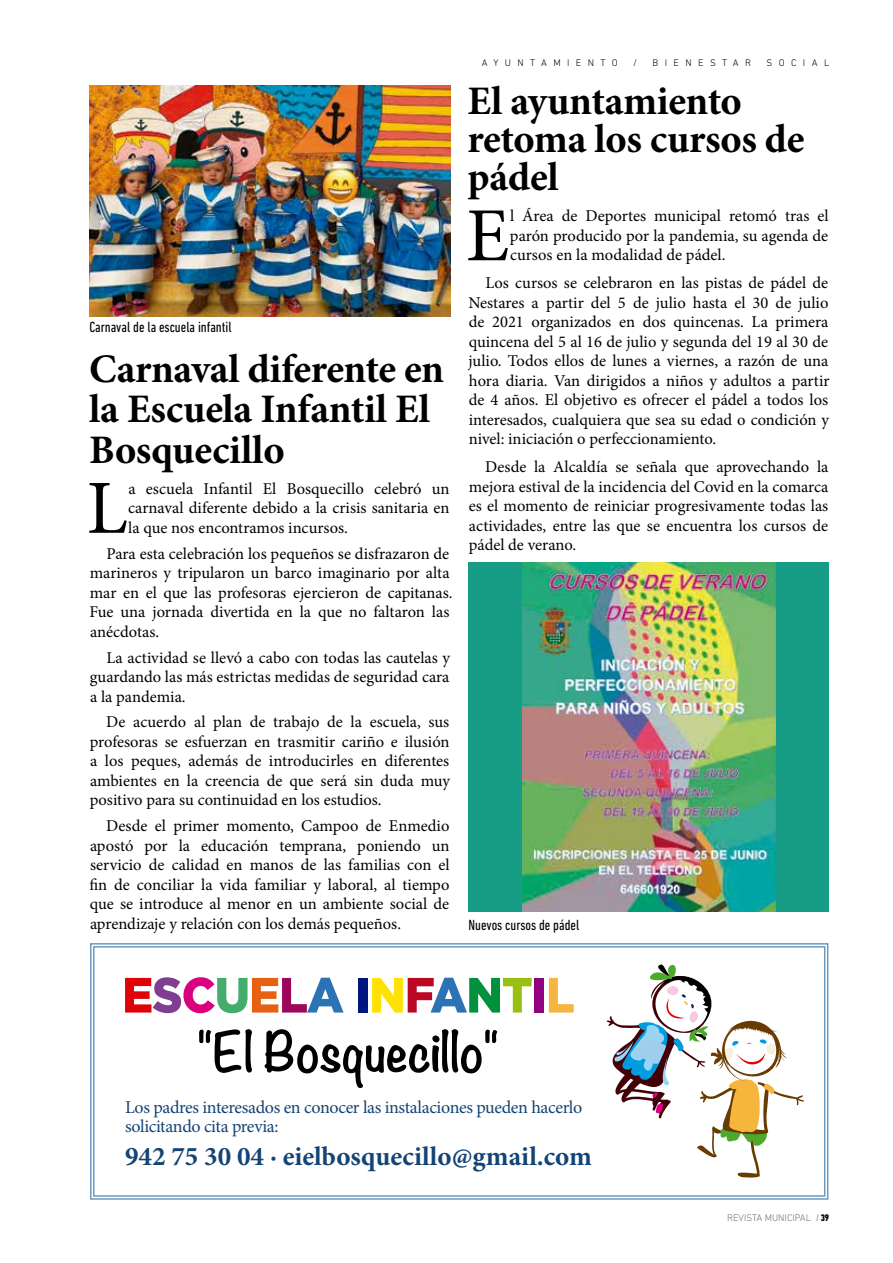
<style>
.page{position:relative;width:893px;height:1263px;background:#fff}
.page>*{position:absolute;margin:0;border:0;box-sizing:border-box;transform-origin:0 0}
.t1{font:76.5px "Minion Pro";color:#000}
.t2{font:700 40.5px/40.5px "Minion Pro";letter-spacing:-.01em;color:#000}
.t3{font:700 27px "Minion Pro";color:#144475}
.t4{font:18px/19.2px "Minion Pro";letter-spacing:-.02em;color:#144475}
.t5{font:16.5px/19.5px "Minion Pro";color:#000;text-align:justify}
.t6{font:condensed 15px "DIN Next LT Pro";color:#000}
.t7{font:300 9.75px "DIN Next LT Pro";letter-spacing:.66em;color:#000}
.t8{font:300 9.75px "DIN Next LT Pro";color:#727277}
.s1{font-weight:400;font-stretch:condensed}
.s2{font-weight:800;font-stretch:condensed;color:#000}
</style>
<div class="page">
<svg style="left:90px;top:943px;width:739px;height:257px"></svg>
<div style="left:93px;top:946px;width:732px;height:251px;border:1px solid #6e9abf"></div>
<svg style="left:607px;top:960px;width:198px;height:218px"></svg>
<svg style="left:125px;top:977px;width:219px;height:36px"></svg>
<div style="left:358px;top:978px;width:9px;height:34px;background:#001681"></div>
<svg style="left:372px;top:978px;width:160px;height:34px"></svg>
<div style="left:535px;top:978px;width:9px;height:34px;background:#910281"></div>
<svg style="left:549px;top:978px;width:25px;height:34px"></svg>
<svg style="left:199px;top:1029px;width:53px;height:44px"></svg>
<svg style="left:265px;top:1029px;width:232px;height:59px"></svg>
<img style="left:89px;top:85px;width:361px;height:231px">
<div style="left:468px;top:562px;width:361px;height:350px;background:#179c86"></div>
<img style="left:523px;top:562px;width:252px;height:350px">
<p class="t7" style="left:482px;top:58px;width:138px">AYUNTAMIENTO</p>
<p class="t7" style="left:633px;top:58px;width:5px">/</p>
<p class="t7" style="left:652px;top:58px;width:100px">BIENESTAR</p>
<p class="t7" style="left:766px;top:58px;width:64px">SOCIAL</p>
<p class="t6" style="left:89px;top:318px;width:144px">Carnaval de la escuela infantil</p>
<h2 class="t2" style="left:89px;top:350px;width:356px">Carnaval diferente en la Escuela Infantil El<br>Bosquecillo</h2>
<h1 class="t1" style="left:87px;top:457px;width:43px">L</h1>
<p class="t5" style="left:128px;top:479px;width:323px">a escuela Infantil El Bosquecillo celebró un carnaval diferente debido a la crisis sanitaria en la que nos encontramos incursos.</p>
<p class="t5" style="left:89px;top:544px;width:365px;text-align:left;text-indent:17px">Para esta celebración los pequeños se disfrazaron de marineros y tripularon un barco imaginario por alta mar en el que las profesoras ejercieron de capitanas.<br>Fue una jornada divertida en la que no faltaron las anécdotas.</p>
<p class="t5" style="left:90px;top:648px;width:362px;text-indent:17px">La actividad se llevó a cabo con todas las cautelas y guardando las más estrictas medidas de seguridad cara a la pandemia.</p>
<p class="t5" style="left:90px;top:712px;width:362px;text-indent:17px">De acuerdo al plan de trabajo de la escuela, sus profesoras se esfuerzan en trasmitir cariño e ilusión a los peques, además de introducirles en diferentes ambientes en la creencia de que será sin duda muy positivo para su continuidad en los estudios.</p>
<p class="t5" style="left:89px;top:816px;width:362px;text-indent:17px">Desde el primer momento, Campoo de Enmedio apostó por la educación temprana, poniendo un servicio de calidad en manos de las familias con el fin de conciliar la vida familiar y laboral, al tiempo que se introduce al menor en un ambiente social de aprendizaje y relación con los demás pequeños.</p>
<h2 class="t2" style="left:467px;top:84px;width:339px;line-height:37.5px">El ayuntamiento retoma los cursos de pádel</h2>
<h1 class="t1" style="left:466px;top:185px;width:45px">E</h1>
<p class="t5" style="left:510px;top:206px;width:320px">l Área de Deportes municipal retomó tras el parón producido por la pandemia, su agenda de cursos en la modalidad de pádel.</p>
<p class="t5" style="left:468px;top:273px;width:363px;text-indent:17px">Los cursos se celebraron en las pistas de pádel de Nestares a partir del 5 de julio hasta el 30 de julio de 2021 organizados en dos quincenas. La primera quincena del 5 al 16 de julio y segunda del 19 al 30 de julio. Todos ellos de lunes a viernes, a razón de una hora diaria. Van dirigidos a niños y adultos a partir de 4 años. El objetivo es ofrecer el pádel a todos los interesados, cualquiera que sea su edad o condición y nivel: iniciación o perfeccionamiento.</p>
<p class="t5" style="left:469px;top:457px;width:361px;text-indent:17px">Desde la Alcaldía se señala que aprovechando la mejora estival de la incidencia del Covid en la comarca es el momento de reiniciar progresivamente todas las actividades, entre las que se encuentra los cursos de pádel de verano.</p>
<p class="t6" style="left:468px;top:916px;width:112px">Nuevos cursos de pádel</p>
<p class="t4" style="left:125px;top:1098px;width:459px">Los padres interesados en conocer las instalaciones pueden hacerlo solicitando cita previa:</p>
<h3 class="t3" style="left:125px;top:1140px;width:468px">942 75 30 04 · eielbosquecillo@gmail.com</h3>
<p class="t8" style="left:727px;top:1212px;width:104px">REVISTA MUNICIPAL <span class="s1">/</span> <span class="s2">39</span></p>
</div>
